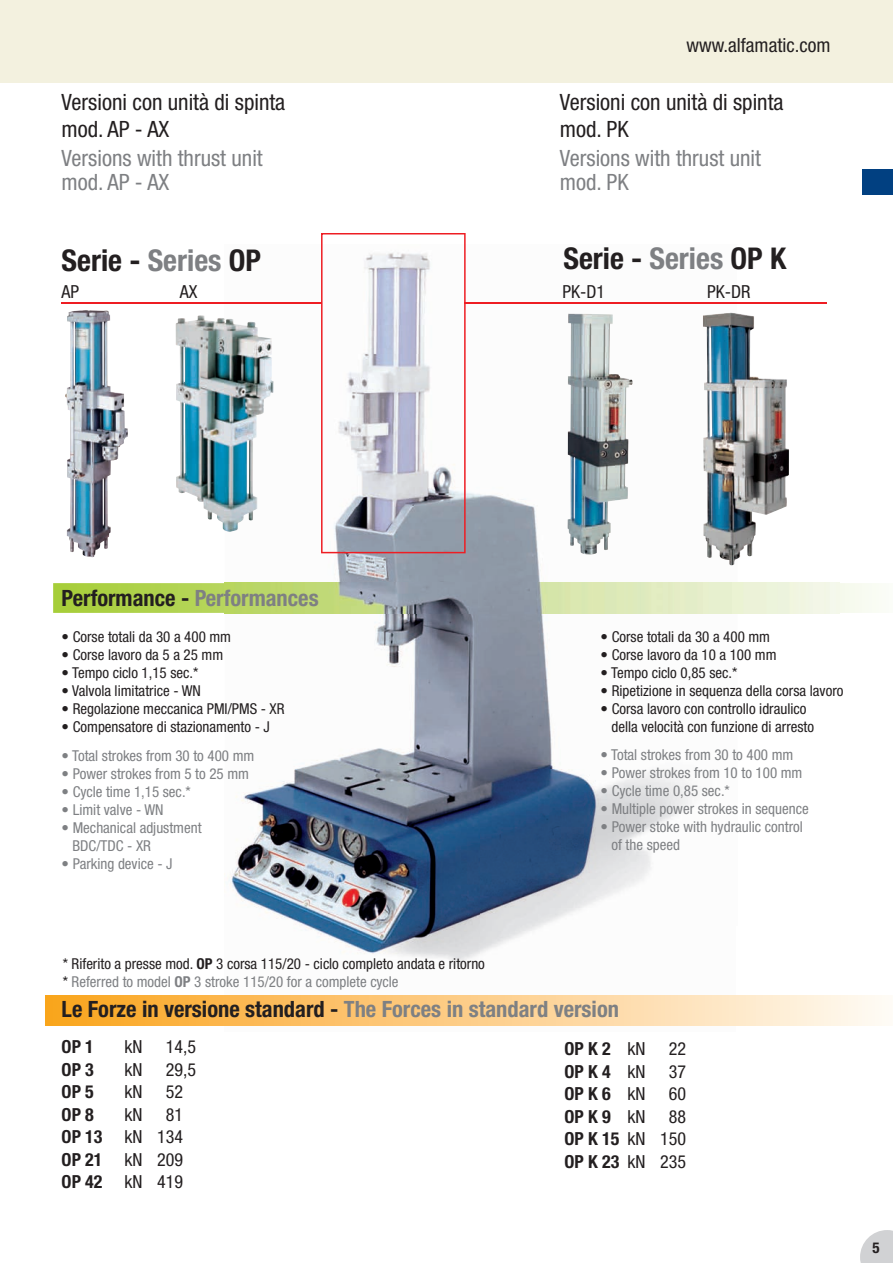
<style>
.page{position:relative;width:893px;height:1263px;background:#fff}
.page>*{position:absolute;margin:0;border:0;box-sizing:border-box;transform-origin:0 0}
.t1{font:700 condensed 30px "Helvetica Neue LT Std";color:#231f20}
.t2{font:700 condensed 22.5px "Helvetica Neue LT Std";color:#231f20}
.t3{font:condensed 22.5px/27px "Helvetica Neue LT Std";color:#231f20}
.t4{font:condensed 22.5px/24px "Helvetica Neue LT Std";color:#7e8083}
.t5{font:condensed 19.5px "Helvetica Neue LT Std";color:#231f20}
.t6{font:condensed 18px/22.5px "Helvetica Neue LT Std";color:#231f20;text-align:justify}
.t7{font:700 condensed 18px "Helvetica Neue LT Std";color:#231f20}
.t8{font:condensed 15px/18px "Helvetica Neue LT Std";color:#231f20}
.t9{font:condensed 15px/18px "Helvetica Neue LT Std";color:#7e8083}
.t10{font:700 condensed 15px "Helvetica Neue LT Std";color:#231f20}
.s1{color:#7e8083}
.s2{font-weight:700}
.s3{font-weight:700;color:#7e8083}
.s4{font-weight:400}
</style>
<div class="page">
<div style="left:0;top:0;width:893px;height:82px;background:#f3f1df"></div>
<svg style="left:860px;top:1230px;width:33px;height:33px"></svg>
<svg style="left:53px;top:583px;width:826px;height:30px;background:#bcd96a"></svg>
<img style="left:224px;top:303px;width:615px;height:723px">
<img style="left:225px;top:583px;width:615px;height:30px">
<div style="left:46px;top:995px;width:847px;height:30px;background:linear-gradient(to right,#fba41e,#fff9f3)"></div>
<hr style="left:62px;top:302px;width:260px;height:2px;background:#ee1d23">
<img style="left:65px;top:310px;width:63px;height:248px">
<img style="left:176px;top:315px;width:97px;height:217px">
<img style="left:567px;top:314px;width:66px;height:241px">
<hr style="left:465px;top:302px;width:362px;height:1px;background:#ee1d23">
<svg style="left:321px;top:233px;width:145px;height:320px"></svg>
<img style="left:703px;top:312px;width:86px;height:253px">
<div style="left:862px;top:169px;width:31px;height:25px;background:#014081"></div>
<h2 class="t3" style="left:62px;top:89px;width:225px">Versioni con unità di spinta mod. AP - AX</h2>
<h2 class="t4" style="left:62px;top:146px;width:203px">Versions with thrust unit mod. AP - AX</h2>
<h1 class="t1" style="left:62px;top:242px;width:201px">Serie - <span class="s1">Series</span> OP</h1>
<h3 class="t5" style="left:686px;top:34px;width:146px">www.alfamatic.com</h3>
<h2 class="t3" style="left:560px;top:89px;width:225px">Versioni con unità di spinta mod. PK</h2>
<h2 class="t4" style="left:560px;top:146px;width:203px">Versions with thrust unit mod. PK</h2>
<h1 class="t1" style="left:563px;top:240px;width:224px">Serie - <span class="s1">Series</span> OP K</h1>
<p class="t6" style="left:62px;top:281px;width:19px">AP</p>
<p class="t6" style="left:180px;top:281px;width:19px">AX</p>
<p class="t6" style="left:562px;top:281px;width:44px">PK-D1</p>
<p class="t6" style="left:707px;top:281px;width:45px">PK-DR</p>
<h2 class="t2" style="left:62px;top:585px;width:259px">Performance - <span class="s1">Performances</span></h2>
<p class="t8" style="left:62px;top:628px;width:171px">• Corse totali da 30 a 400 mm</p>
<p class="t8" style="left:62px;top:646px;width:163px">• Corse lavoro da 5 a 25 mm</p>
<p class="t8" style="left:62px;top:664px;width:138px">• Tempo ciclo 1,15 sec.*</p>
<p class="t8" style="left:62px;top:682px;width:141px">• Valvola limitatrice - WN</p>
<p class="t8" style="left:62px;top:700px;width:224px">• Regolazione meccanica PMI/PMS - XR</p>
<p class="t8" style="left:62px;top:718px;width:210px">• Compensatore di stazionamento - J</p>
<p class="t9" style="left:62px;top:746px;width:194px">• Total strokes from 30 to 400 mm</p>
<p class="t9" style="left:62px;top:764px;width:189px">• Power strokes from 5 to 25 mm</p>
<p class="t9" style="left:62px;top:782px;width:131px">• Cycle time 1,15 sec.*</p>
<p class="t9" style="left:62px;top:800px;width:103px">• Limit valve - WN</p>
<p class="t9" style="left:72px;top:818px;width:131px;text-indent:-11px">• Mechanical adjustment<br>BDC/TDC - XR</p>
<p class="t9" style="left:62px;top:854px;width:113px">• Parking device - J</p>
<p class="t8" style="left:601px;top:627px;width:171px">• Corse totali da 30 a 400 mm</p>
<p class="t8" style="left:601px;top:645px;width:177px">• Corse lavoro da 10 a 100 mm</p>
<p class="t8" style="left:601px;top:663px;width:138px">• Tempo ciclo 0,85 sec.*</p>
<p class="t8" style="left:601px;top:681px;width:244px">• Ripetizione in sequenza della corsa lavoro</p>
<p class="t8" style="left:611px;top:699px;width:204px;text-indent:-11px">• Corsa lavoro con controllo idraulico della velocità con funzione di arresto</p>
<p class="t9" style="left:601px;top:746px;width:194px">• Total strokes from 30 to 400 mm</p>
<p class="t9" style="left:601px;top:764px;width:203px">• Power strokes from 10 to 100 mm</p>
<p class="t9" style="left:601px;top:782px;width:131px">• Cycle time 0,85 sec.*</p>
<p class="t9" style="left:601px;top:800px;width:210px">• Multiple power strokes in sequence</p>
<p class="t9" style="left:611px;top:818px;width:193px;text-indent:-11px">• Power stoke with hydraulic control of the speed</p>
<p class="t8" style="left:63px;top:955px;width:424px">* Riferito a presse mod. <span class="s2">OP</span> 3 corsa 115/20 - ciclo completo andata e ritorno * <span class="s1">Referred to model</span> <span class="s3">OP</span> <span class="s1">3 stroke 115/20 for a complete cycle</span></p>
<h2 class="t2" style="left:62px;top:995px;width:559px">Le Forze in versione standard - <span class="s1">The Forces in standard version</span></h2>
<p class="t7" style="left:62px;top:1036px;width:34px">OP 1</p>
<p class="t6" style="left:125px;top:1035px;width:20px">kN</p>
<p class="t6" style="left:166px;top:1035px;width:32px">14,5</p>
<p class="t7" style="left:62px;top:1058px;width:34px">OP 3</p>
<p class="t6" style="left:125px;top:1058px;width:20px">kN</p>
<p class="t6" style="left:166px;top:1058px;width:32px">29,5</p>
<p class="t7" style="left:62px;top:1081px;width:34px">OP 5</p>
<p class="t6" style="left:125px;top:1080px;width:19px">kN</p>
<p class="t6" style="left:166px;top:1080px;width:19px">52</p>
<p class="t7" style="left:62px;top:1103px;width:34px">OP 8</p>
<p class="t6" style="left:125px;top:1103px;width:19px">kN</p>
<p class="t7" style="left:564px;top:1038px;width:82px">OP K 2 <span class="s4">kN</span></p>
<p class="t6" style="left:669px;top:1038px;width:19px">22</p>
<p class="t7" style="left:564px;top:1060px;width:82px">OP K 4 <span class="s4">kN</span></p>
<p class="t6" style="left:669px;top:1060px;width:19px">37</p>
<p class="t7" style="left:564px;top:1083px;width:82px">OP K 6 <span class="s4">kN</span></p>
<p class="t6" style="left:669px;top:1083px;width:19px">60</p>
<p class="t7" style="left:564px;top:1105px;width:82px">OP K 9 <span class="s4">kN</span></p>
<p class="t6" style="left:62px;top:1103px;width:123px;text-indent:104px">81<br><span class="s2">OP 13</span> kN 134<br><span class="s2">OP 21</span> kN 209<br><span class="s2">OP 42</span> kN 419</p>
<p class="t6" style="left:564px;top:1105px;width:123px;text-indent:104px">88<br><span class="s2">OP K 15</span> kN 150<br><span class="s2">OP K 23</span> kN 235</p>
<p class="t10" style="left:872px;top:1238px;width:9px">5</p>
</div>
